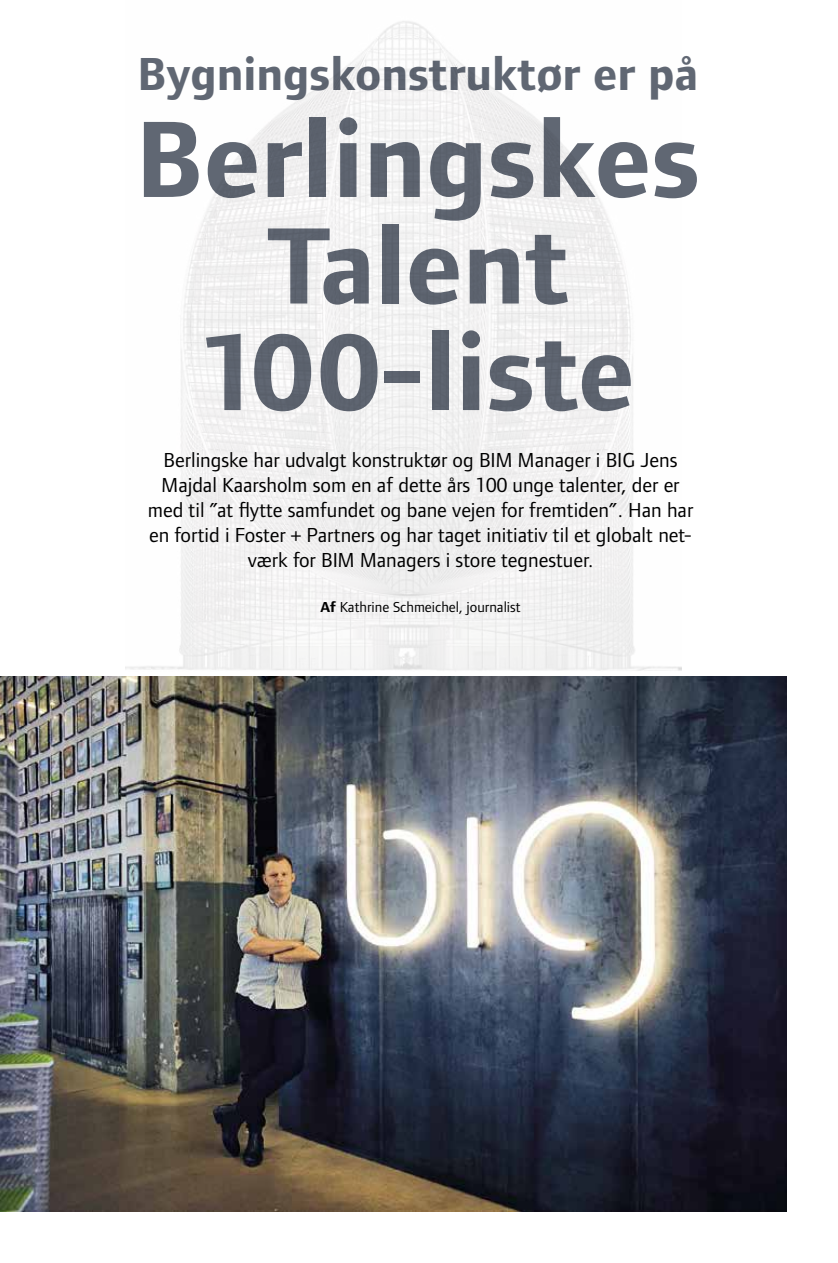
<style>
.page{position:relative;width:838px;height:1263px;background:#fff}
.page>*{position:absolute;margin:0;border:0;box-sizing:border-box;transform-origin:0 0}
.t1{font:700 112.5px/106.5px "Foundry Form Sans";color:#616874;text-align:center}
.t2{font:700 48px "Foundry Form Sans";color:#616874}
.t3{font:21px/25.2px "Foundry Form Sans";color:#000;text-align:center}
.t4{font:15px "Foundry Form Sans";color:#000}
.s1{font-weight:700}
</style>
<div class="page">
<img style="left:0;top:676px;width:787px;height:536px">
<img style="left:125px;top:21px;width:556px;height:650px">
<h2 class="t2" style="left:137px;top:48px;width:562px">Bygningskonstruktør er på</h2>
<h1 class="t1" style="left:135px;top:106px;width:566px">Berlingskes<br>Talent<br>100-liste</h1>
<p class="t3" style="left:148px;top:447px;width:547px">Berlingske har udvalgt konstruktør og BIM Manager i BIG Jens Majdal Kaarsholm som en af dette års 100 unge talenter, der er med til ”at flytte samfundet og bane vejen for fremtiden”. Han har en fortid i Foster + Partners og har taget initiativ til et globalt net&shy;værk for BIM Managers i store tegnestuer.</p>
<p class="t4" style="left:320px;top:599px;width:202px"><span class="s1">Af</span> Kathrine Schmeichel, journalist</p>
</div>
